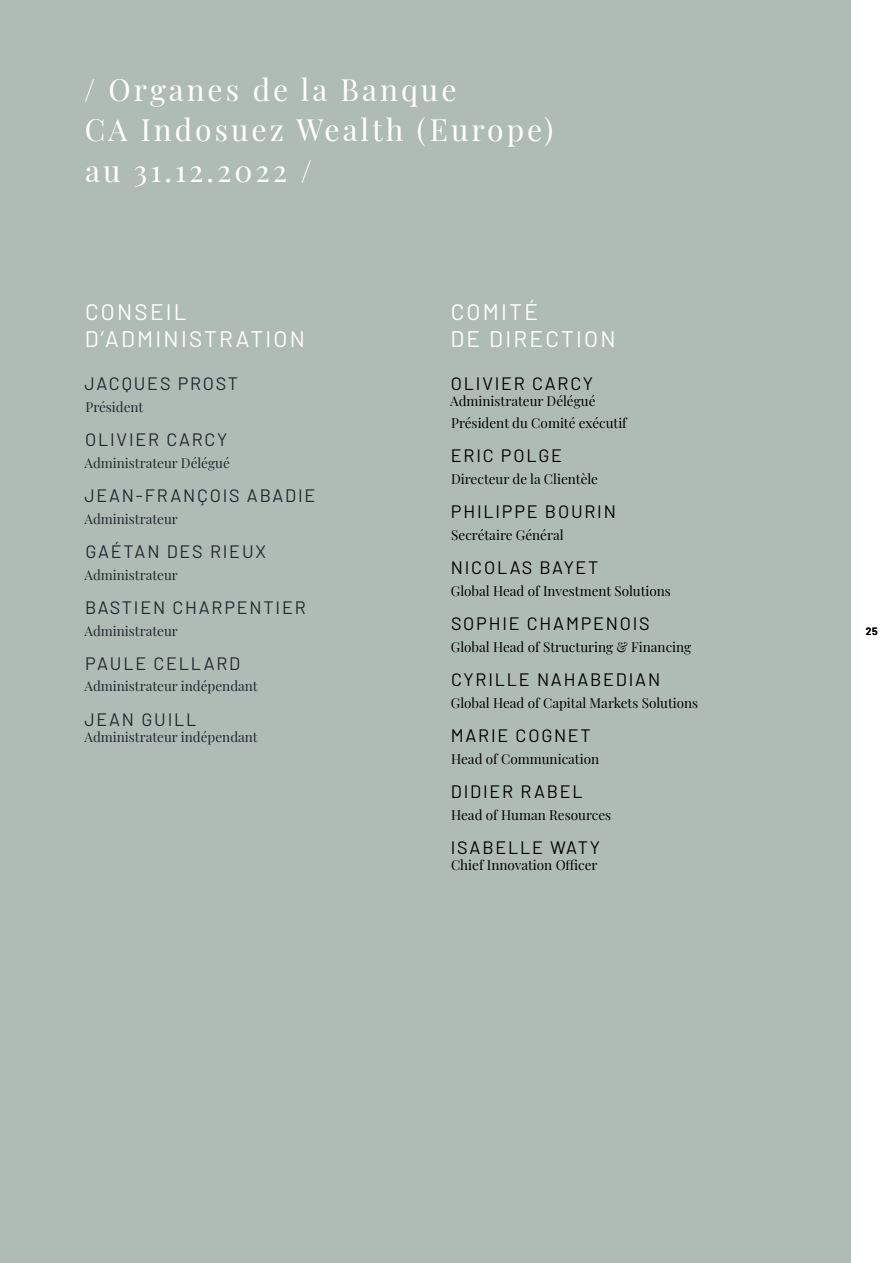
<style>
.page{position:relative;width:893px;height:1263px;background:#fff}
.page>*{position:absolute;margin:0;border:0;box-sizing:border-box;transform-origin:0 0}
.t1{font:30px/40.5px "Playfair Display";letter-spacing:.1em;color:#fff}
.t2{font:22.5px/27px "Barlow";letter-spacing:.1em;color:#fff}
.t3{font:18px "Barlow";letter-spacing:.1em;color:#000}
.t4{font:18px "Barlow";letter-spacing:.1em;color:#21282e}
.t5{font:13.5px/21.6px "Playfair Display";color:#000}
.t6{font:13.5px "Playfair Display";color:#21282e}
.t7{font:600 10.5px "Barlow";color:#000}
</style>
<div class="page">
<div style="left:0;top:0;width:850px;height:1263px;background:#afbcb6"></div>
<h1 class="t1" style="left:84px;top:66px;width:471px">/ Organes de la Banque<br>CA Indosuez Wealth (Europe) au 31.12.2022 /</h1>
<h2 class="t2" style="left:85px;top:297px;width:222px">CONSEIL<br>D’ADMINISTRATION</h2>
<h3 class="t4" style="left:84px;top:370px;width:155px">JACQUES PROST</h3>
<p class="t6" style="left:85px;top:396px;width:59px">Président</p>
<h3 class="t4" style="left:85px;top:426px;width:144px">OLIVIER CARCY</h3>
<p class="t6" style="left:85px;top:452px;width:147px">Administrateur Délégué</p>
<h3 class="t4" style="left:84px;top:482px;width:232px">JEAN-FRANÇOIS ABADIE</h3>
<p class="t6" style="left:85px;top:508px;width:95px">Administrateur</p>
<h3 class="t4" style="left:85px;top:538px;width:182px">GAÉTAN DES RIEUX</h3>
<p class="t6" style="left:85px;top:564px;width:95px">Administrateur</p>
<h3 class="t4" style="left:85px;top:594px;width:222px">BASTIEN CHARPENTIER</h3>
<p class="t6" style="left:85px;top:620px;width:95px">Administrateur</p>
<h3 class="t4" style="left:85px;top:650px;width:157px">PAULE CELLARD</h3>
<p class="t6" style="left:85px;top:676px;width:175px">Administrateur indépendant</p>
<h3 class="t4" style="left:84px;top:706px;width:113px">JEAN GUILL</h3>
<p class="t6" style="left:85px;top:726px;width:175px">Administrateur indépendant</p>
<h2 class="t2" style="left:450px;top:297px;width:167px">COMITÉ<br>DE DIRECTION</h2>
<h3 class="t3" style="left:451px;top:370px;width:144px">OLIVIER CARCY</h3>
<p class="t5" style="left:450px;top:389px;width:178px">Administrateur Délégué<br>Président du Comité exécutif</p>
<h3 class="t3" style="left:451px;top:443px;width:113px">ERIC POLGE</h3>
<p class="t5" style="left:451px;top:467px;width:148px">Directeur de la Clientèle</p>
<h3 class="t3" style="left:451px;top:499px;width:166px">PHILIPPE BOURIN</h3>
<p class="t5" style="left:451px;top:523px;width:114px">Secrétaire Général</p>
<h3 class="t3" style="left:451px;top:555px;width:149px">NICOLAS BAYET</h3>
<p class="t5" style="left:451px;top:579px;width:221px">Global Head of Investment Solutions</p>
<h3 class="t3" style="left:451px;top:611px;width:200px">SOPHIE CHAMPENOIS</h3>
<p class="t5" style="left:451px;top:635px;width:242px">Global Head of Structuring &amp; Financing</p>
<h3 class="t3" style="left:451px;top:666px;width:211px">CYRILLE NAHABEDIAN</h3>
<p class="t5" style="left:451px;top:691px;width:249px">Global Head of Capital Markets Solutions</p>
<h3 class="t3" style="left:451px;top:722px;width:141px">MARIE COGNET</h3>
<p class="t5" style="left:451px;top:747px;width:149px">Head of Communication</p>
<h3 class="t3" style="left:451px;top:778px;width:133px">DIDIER RABEL</h3>
<p class="t5" style="left:451px;top:802px;width:162px">Head of Human Resources</p>
<h3 class="t3" style="left:451px;top:834px;width:151px">ISABELLE WATY</h3>
<p class="t5" style="left:451px;top:853px;width:148px">Chief Innovation Officer</p>
<p class="t7" style="left:866px;top:623px;width:13px">25</p>
</div>
